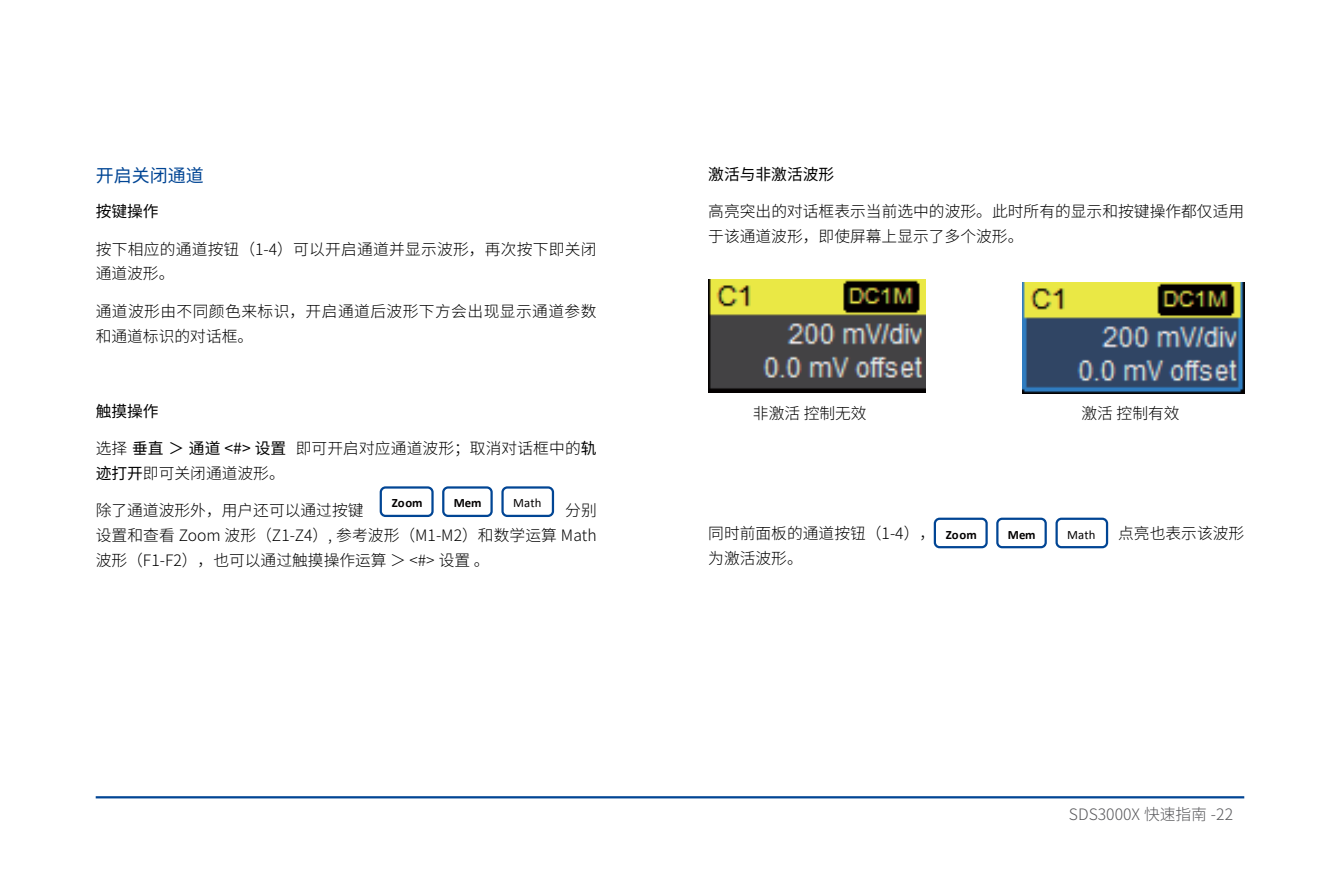
<style>
.page{position:relative;width:1340px;height:893px;background:#fff}
.page>*{position:absolute;margin:0;border:0;box-sizing:border-box;transform-origin:0 0}
.t1{font:18px "Source Han Sans SC";color:#014594}
.t2{font:300 15.75px/24.8px "Source Han Sans SC";color:#000}
.t3{font:300 15.75px/24.8px "Source Han Sans SC";letter-spacing:.025em;color:#000}
.t4{font:15.75px "Source Han Sans SC";color:#000}
.t5{font:300 15.75px "Source Han Sans SC";color:#58585b}
.t6{font:700 12.83px "Calibri";color:#030000}
.t7{font:12.83px "Calibri";color:#030000}
.s1{font-weight:400}
</style>
<div class="page">
<hr style="left:96px;top:796px;width:1148px;height:2px;background:#014594">
<div style="left:379px;top:486px;width:54px;height:31px;border:2px solid #014594;border-radius:5px"></div>
<div style="left:442px;top:486px;width:50px;height:31px;border:2px solid #014594;border-radius:5px"></div>
<div style="left:501px;top:486px;width:53px;height:31px;border:2px solid #014594;border-radius:5px"></div>
<div style="left:933px;top:518px;width:54px;height:30px;border:2px solid #014594;border-radius:5px"></div>
<div style="left:996px;top:518px;width:50px;height:30px;border:2px solid #014594;border-radius:5px"></div>
<div style="left:1055px;top:518px;width:53px;height:30px;border:2px solid #014594;border-radius:5px"></div>
<img style="left:708px;top:279px;width:217px;height:113px">
<img style="left:1022px;top:283px;width:222px;height:110px">
<p class="t1" style="left:96px;top:165px;width:109px">开启关闭通道</p>
<p class="t4" style="left:96px;top:203px;width:64px">按键操作</p>
<p class="t2" style="left:96px;top:237px;width:502px">按下相应的通道按钮（1-4）可以开启通道并显示波形，再次按下即关闭通道波形。</p>
<p class="t3" style="left:96px;top:299px;width:502px">通道波形由不同颜色来标识，开启通道后波形下方会出现显示通道参数和通道标识的对话框。</p>
<p class="t4" style="left:96px;top:402px;width:64px">触摸操作</p>
<p class="t2" style="left:96px;top:436px;width:502px">选择 <span class="s1">垂直 ＞ 通道 &lt;#&gt; 设置</span> 即可开启对应通道波形；取消对话框中的<span class="s1">轨迹打开</span>即可关闭通道波形。</p>
<p class="t2" style="left:96px;top:499px;width:269px">除了通道波形外，用户还可以通过按键</p>
<p class="t6" style="left:392px;top:495px;width:32px">Zoom</p>
<p class="t6" style="left:454px;top:495px;width:29px">Mem</p>
<p class="t7" style="left:513px;top:495px;width:30px">Math</p>
<p class="t2" style="left:96px;top:499px;width:502px;text-align:justify;text-indent:469px">分别设置和查看 Zoom 波形（Z1-Z4）, 参考波形（M1-M2）和数学运算 Math波形（F1-F2），也可以通过触摸操作运算 ＞ &lt;#&gt; 设置 。</p>
<p class="t4" style="left:708px;top:165px;width:127px">激活与非激活波形</p>
<p class="t2" style="left:708px;top:199px;width:537px">高亮突出的对话框表示当前选中的波形。此时所有的显示和按键操作都仅适用于该通道波形，即使屏幕上显示了多个波形。</p>
<p class="t2" style="left:753px;top:401px;width:115px">非激活 控制无效</p>
<p class="t2" style="left:1081px;top:401px;width:99px">激活 控制有效</p>
<p class="t2" style="left:708px;top:521px;width:228px">同时前面板的通道按钮（1-4），</p>
<p class="t2" style="left:1118px;top:521px;width:127px">点亮也表示该波形</p>
<p class="t2" style="left:708px;top:546px;width:96px">为激活波形。</p>
<p class="t6" style="left:945px;top:526px;width:32px">Zoom</p>
<p class="t6" style="left:1007px;top:526px;width:29px">Mem</p>
<p class="t7" style="left:1067px;top:526px;width:30px">Math</p>
<p class="t5" style="left:1068px;top:805px;width:166px">SDS3000X 快速指南 -22</p>
</div>
